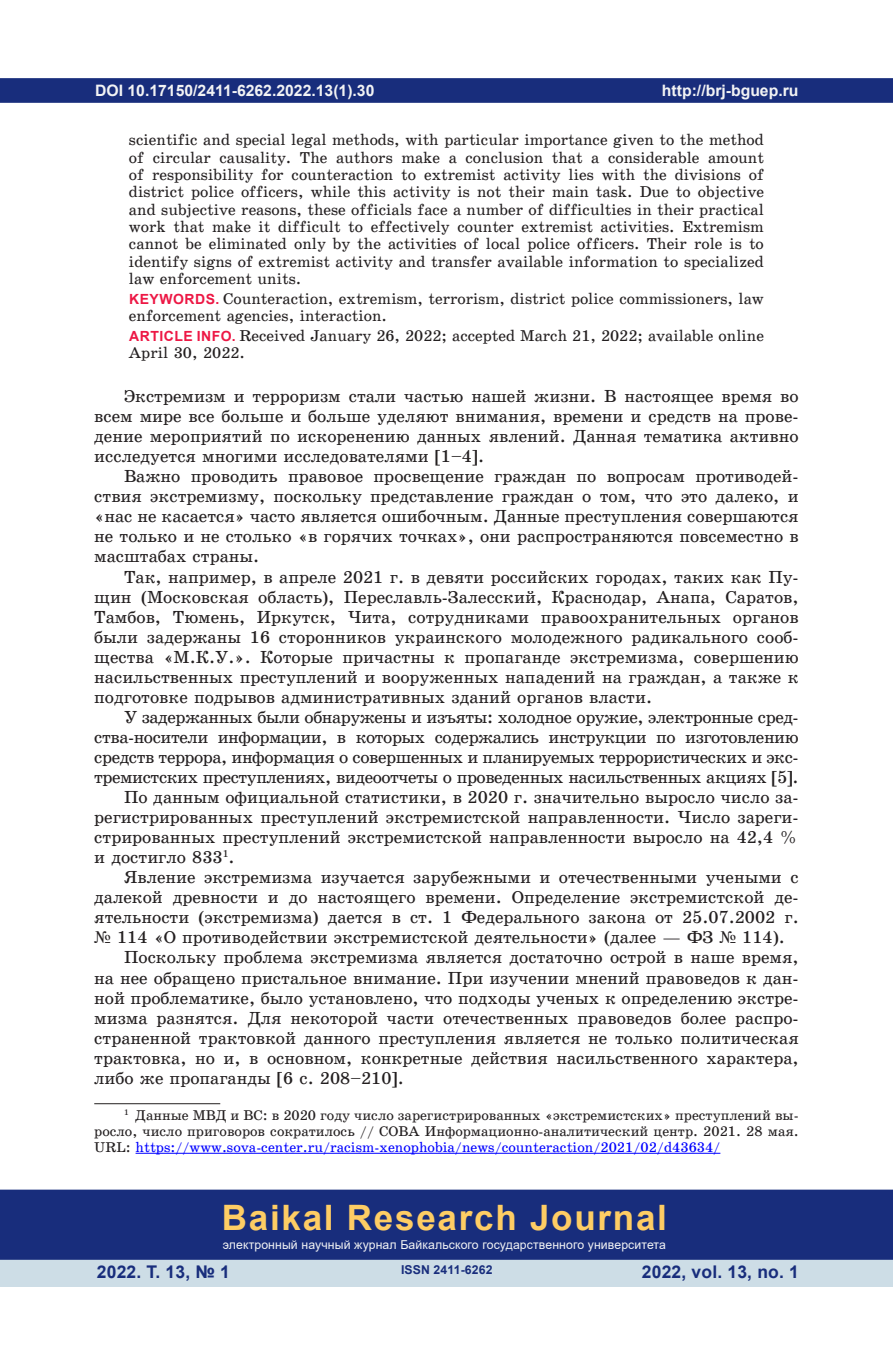
<style>
.page{position:relative;width:893px;height:1360px;background:#fff}
.page>*{position:absolute;margin:0;border:0;box-sizing:border-box;transform-origin:0 0}
.t1{font:700 35px "Arial";letter-spacing:.05em;color:#fecd64}
.t2{font:17.5px/20.1px "School Book C";color:#231f20;text-align:justify}
.t3{font:17.5px "School Book C";letter-spacing:-.025em;color:#231f20}
.t4{font:700 17.5px "Arial";letter-spacing:.01em;color:#182d7c}
.t5{font:15.75px/17.3px "School Book C";color:#231f20}
.t6{font:700 15.75px "Arial";color:#f2f3f4}
.t7{font:14.17px/15.9px "School Book C";color:#231f20;text-align:justify}
.t8{font:12.25px "Arial";letter-spacing:.01em;color:#f2f3f4}
.t9{font:700 12.25px "Arial";letter-spacing:.01em;color:#182d7c}
.s1{font-family:"Arial";font-weight:700;font-size:14px;color:#ed1845}
.s2{font-family:"Times New Roman"}
.s3{color:#00f}
</style>
<div class="page">
<div style="left:0;top:78px;width:893px;height:25px;background:#182d7c;border:2px solid #182d7c"></div>
<div style="left:0;top:1258px;width:893px;height:28px;background:#cddde6"></div>
<div style="left:0;top:1189px;width:893px;height:70px;background:#182d7c;border:2px solid #182d7c"></div>
<hr style="left:94px;top:1103px;width:126px;height:1px;background:#231f20">
<hr style="left:136px;top:1152px;width:584px;height:1px;background:#00f">
<p class="t6" style="left:95px;top:79px;width:281px">DOI 10.17150/2411-6262.2022.13(1).30</p>
<p class="t6" style="left:662px;top:79px;width:138px">http://brj-bguep.ru</p>
<p class="t5" style="left:129px;top:131px;width:637px;text-align:justify">scientific and special legal methods, with particular importance given to the method of circular causality. The authors make a conclusion that a considerable amount of responsibility for counteraction to extremist activity lies with the divisions of district police officers, while this activity is not their main task. Due to objective and subjective reasons, these officials face a number of difficulties in their practical work that make it difficult to effectively counter extremist activities. Extremism cannot be eliminated only by the activities of local police officers. Their role is to identify signs of extremist activity and transfer available information to specialized law enforcement units.</p>
<p class="t5" style="left:129px;top:290px;width:636px"><span class="s1">KEYWORDS.</span> Counteraction, extremism, terrorism, district police commissioners, law enforcement agencies, interaction.</p>
<p class="t5" style="left:129px;top:327px;width:636px"><span class="s1">ARTICLE INFO.</span> Received January 26, 2022; accepted March 21, 2022; available online<br>April 30, 2022.</p>
<p class="t2" style="left:94px;top:386px;width:706px;text-indent:30px">Экстремизм и терроризм стали частью нашей жизни. В настоящее время во всем мире все больше и больше уделяют внимания, времени и средств на прове&shy;дение мероприятий по искоренению данных явлений. Данная тематика активно исследуется многими исследователями [1–4].</p>
<p class="t2" style="left:94px;top:466px;width:706px;text-indent:30px">Важно проводить правовое просвещение граждан по вопросам противодей&shy;ствия экстремизму, поскольку представление граждан о том, что это далеко, и «нас не касается» часто является ошибочным. Данные преступления совершаются не только и не столько «в горячих точках», они распространяются повсеместно в масштабах страны.</p>
<p class="t2" style="left:94px;top:566px;width:706px;text-indent:30px">Так, например, в апреле 2021 г. в девяти российских городах, таких как Пу&shy;щин (Московская область), Переславль-Залесский, Краснодар, Анапа, Саратов, Тамбов, Тюмень, Иркутск, Чита, сотрудниками правоохранительных органов были задержаны 16 сторонников украинского молодежного радикального сооб&shy;щества «М.К.У.». Которые причастны к пропаганде экстремизма, совершению насильственных преступлений и вооруженных нападений на граждан, а также к подготовке подрывов административных зданий органов власти.</p>
<p class="t3" style="left:124px;top:707px;width:676px">У задержанных были обнаружены и изъяты: холодное оружие, электронные сред-</p>
<p class="t3" style="left:94px;top:727px;width:706px">ства-носители информации, в которых содержались инструкции по изготовлению</p>
<p class="t3" style="left:94px;top:747px;width:706px">средств террора, информация о совершенных и планируемых террористических и экс-</p>
<p class="t3" style="left:94px;top:767px;width:706px">тремистских преступлениях, видеоотчеты о проведенных насильственных акциях [5].</p>
<p class="t2" style="left:124px;top:787px;width:676px">По данным официальной статистики, в 2020 г. значительно выросло число за-</p>
<p class="t2" style="left:94px;top:807px;width:706px">регистрированных преступлений экстремистской направленности. Число зареги-</p>
<p class="t2" style="left:94px;top:827px;width:706px">стрированных преступлений экстремистской направленности выросло на 42,4 %</p>
<p class="t2" style="left:94px;top:847px;width:142px">и достигло 833<sup>1</sup>.</p>
<p class="t2" style="left:124px;top:867px;width:676px">Явление экстремизма изучается зарубежными и отечественными учеными с</p>
<p class="t2" style="left:94px;top:887px;width:706px">далекой древности и до настоящего времени. Определение экстремистской де-</p>
<p class="t2" style="left:94px;top:907px;width:706px">ятельности (экстремизма) дается в ст. 1 Федерального закона от 25.07.2002 г.</p>
<p class="t2" style="left:94px;top:927px;width:692px"><span class="s2">№</span> 114 «О противодействии экстремистской деятельности» (далее — ФЗ <span class="s2">№</span> 114).</p>
<p class="t2" style="left:124px;top:947px;width:676px">Поскольку проблема экстремизма является достаточно острой в наше время,</p>
<p class="t2" style="left:94px;top:967px;width:706px">на нее обращено пристальное внимание. При изучении мнений правоведов к дан-</p>
<p class="t2" style="left:94px;top:987px;width:706px">ной проблематике, было установлено, что подходы ученых к определению экстре-</p>
<p class="t2" style="left:94px;top:1007px;width:706px">мизма разнятся. Для некоторой части отечественных правоведов более распро-</p>
<p class="t2" style="left:94px;top:1027px;width:706px">страненной трактовкой данного преступления является не только политическая</p>
<p class="t2" style="left:94px;top:1047px;width:706px">трактовка, но и, в основном, конкретные действия насильственного характера,</p>
<p class="t2" style="left:94px;top:1067px;width:311px">либо же пропаганды [6 с. 208–210].</p>
<p class="t7" style="left:94px;top:1106px;width:706px;text-indent:30px"><sup>1</sup> Данные МВД и ВС: в 2020 году число зарегистрированных «экстремистских» преступлений вы&shy;росло, число приговоров сократилось // СОВА Информационно-аналитический центр. 2021. 28 мая.<br>URL: <span class="s3">https://www.sova-center.ru/racism-xenophobia/news/counteraction/2021/02/d43634/</span></p>
<h1 class="t1" style="left:222px;top:1192px;width:447px">Baikal Research Journal</h1>
<p class="t8" style="left:223px;top:1236px;width:445px">электронный научный журнал Байкальского государственного университета</p>
<p class="t4" style="left:97px;top:1259px;width:135px">2022. Т. 13, № 1</p>
<p class="t9" style="left:401px;top:1261px;width:93px">ISSN 2411-6262</p>
<p class="t4" style="left:642px;top:1259px;width:159px">2022, vol. 13, no. 1</p>
</div>
